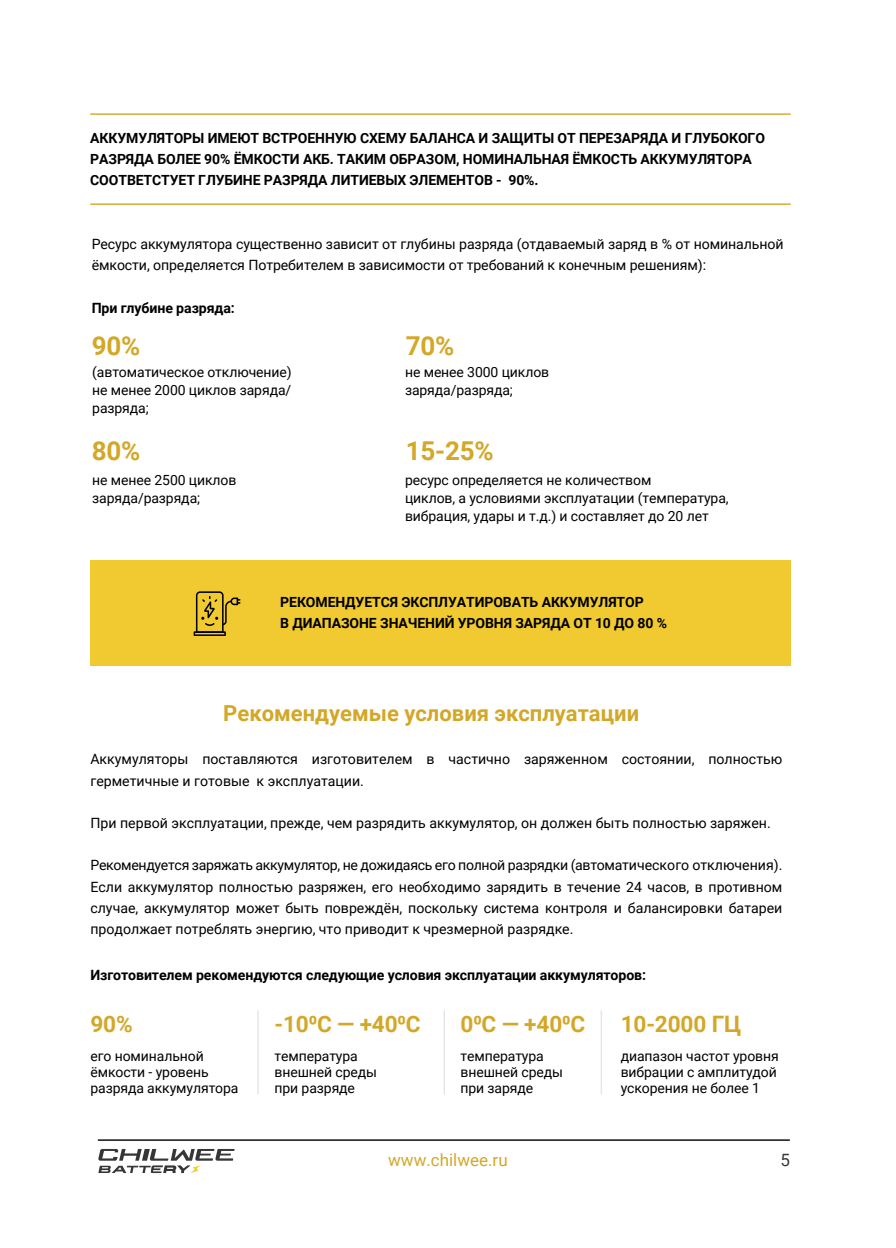
<style>
.page{position:relative;width:896px;height:1248px;background:#fff}
.page>*{position:absolute;margin:0;border:0;box-sizing:border-box;transform-origin:0 0}
.t1{font:700 26px "Roboto";letter-spacing:-.005em;color:#d3a828}
.t2{font:700 22.6px "Roboto";letter-spacing:-.005em;color:#d3a828}
.t3{font:700 22px "Roboto";color:#d3a828}
.t4{font:17px "Roboto";color:#d3a828}
.t5{font:17px "Roboto";color:#363636}
.t6{font:14.2px/21.2px "Roboto";color:#000}
.t7{font:700 14.2px "Roboto";letter-spacing:-.005em;color:#000}
.t8{font:14px/16px "Roboto";letter-spacing:-.005em;color:#000}
.t9{font:700 14px/21.2px "Roboto";letter-spacing:-.005em;color:#000}
</style>
<div class="page">
<hr style="left:90px;top:113px;width:701px;height:2px;background:#d3a828">
<hr style="left:90px;top:203px;width:701px;height:2px;background:#d3a828">
<div style="left:90px;top:560px;width:701px;height:105px;background:#f0ca30"></div>
<hr style="left:257px;top:1010px;width:2px;height:84px;background:#e5e5e5">
<hr style="left:443px;top:1010px;width:2px;height:84px;background:#e5e5e5">
<hr style="left:600px;top:1010px;width:2px;height:84px;background:#e5e5e5">
<svg style="left:194px;top:631px;width:32px;height:5px"></svg>
<svg style="left:196px;top:591px;width:44px;height:41px"></svg>
<hr style="left:98px;top:1139px;width:691px;height:1px;background:#000">
<svg style="left:98px;top:1149px;width:137px;height:24px"></svg>
<p class="t9" style="left:90px;top:127px;width:676px">АККУМУЛЯТОРЫ ИМЕЮТ ВСТРОЕННУЮ СХЕМУ БАЛАНСА И ЗАЩИТЫ ОТ ПЕРЕЗАРЯДА И ГЛУБОКОГО<br>РАЗРЯДА БОЛЕЕ 90% ЁМКОСТИ АКБ. ТАКИМ ОБРАЗОМ, НОМИНАЛЬНАЯ ЁМКОСТЬ АККУМУЛЯТОРА<br>СООТВЕТСТУЕТ ГЛУБИНЕ РАЗРЯДА ЛИТИЕВЫХ ЭЛЕМЕНТОВ - 90%.</p>
<p class="t6" style="left:92px;top:233px;width:693px">Ресурс аккумулятора существенно зависит от глубины разряда (отдаваемый заряд в % от номинальной ёмкости, определяется Потребителем в зависимости от требований к конечным решениям):</p>
<p class="t7" style="left:92px;top:298px;width:145px">При глубине разряда:</p>
<h1 class="t1" style="left:92px;top:327px;width:50px">90%</h1>
<h1 class="t1" style="left:406px;top:327px;width:50px">70%</h1>
<p class="t8" style="left:92px;top:362px;width:201px;line-height:18px;text-align:justify">(автоматическое отключение) не менее 2000 циклов заряда/ разряда;</p>
<p class="t8" style="left:405px;top:362px;width:146px;line-height:18px">не менее 3000 циклов заряда/разряда;</p>
<h1 class="t1" style="left:92px;top:432px;width:50px">80%</h1>
<p class="t8" style="left:92px;top:470px;width:146px;line-height:18px">не менее 2500 циклов заряда/разряда;</p>
<h1 class="t1" style="left:406px;top:432px;width:90px">15-25%</h1>
<p class="t8" style="left:405px;top:470px;width:325px;line-height:18px">ресурс определяется не количеством<br>циклов, а условиями эксплуатации (температура, вибрация, удары и т.д.) и составляет до 20 лет</p>
<p class="t9" style="left:280px;top:591px;width:388px">РЕКОМЕНДУЕТСЯ ЭКСПЛУАТИРОВАТЬ АККУМУЛЯТОР<br>В ДИАПАЗОНЕ ЗНАЧЕНИЙ УРОВНЯ ЗАРЯДА ОТ 10 ДО 80 %</p>
<h3 class="t3" style="left:223px;top:697px;width:417px">Рекомендуемые условия эксплуатации</h3>
<p class="t6" style="left:90px;top:748px;width:693px">Аккумуляторы поставляются изготовителем в частично заряженном состоянии, полностью герметичные и готовые к эксплуатации.</p>
<p class="t6" style="left:90px;top:811px;width:682px">При первой эксплуатации, прежде, чем разрядить аккумулятор, он должен быть полностью заряжен.</p>
<p class="t6" style="left:90px;top:854px;width:693px;text-align:justify">Рекомендуется заряжать аккумулятор, не дожидаясь его полной разрядки (автоматического отключения).<br>Если аккумулятор полностью разряжен, его необходимо зарядить в течение 24 часов, в противном случае, аккумулятор может быть повреждён, поскольку система контроля и балансировки батареи продолжает потреблять энергию, что приводит к чрезмерной разрядке.</p>
<p class="t7" style="left:90px;top:965px;width:557px">Изготовителем рекомендуются следующие условия эксплуатации аккумуляторов:</p>
<h2 class="t2" style="left:90px;top:1008px;width:44px">90%</h2>
<p class="t8" style="left:90px;top:1047px;width:150px">его номинальной ёмкости - уровень разряда аккумулятора</p>
<h2 class="t2" style="left:274px;top:1008px;width:148px">-100С — +400С</h2>
<p class="t8" style="left:274px;top:1047px;width:104px">температура внешней среды при разряде</p>
<h2 class="t2" style="left:460px;top:1008px;width:126px">00С — +400С</h2>
<p class="t8" style="left:460px;top:1047px;width:104px">температура внешней среды при заряде</p>
<h2 class="t2" style="left:621px;top:1008px;width:122px">10-2000 ГЦ</h2>
<p class="t8" style="left:621px;top:1047px;width:160px">диапазон частот уровня вибрации с амплитудой ускорения не более 1</p>
<p class="t4" style="left:388px;top:1147px;width:121px">www.chilwee.ru</p>
<p class="t5" style="left:780px;top:1147px;width:11px">5</p>
</div>
